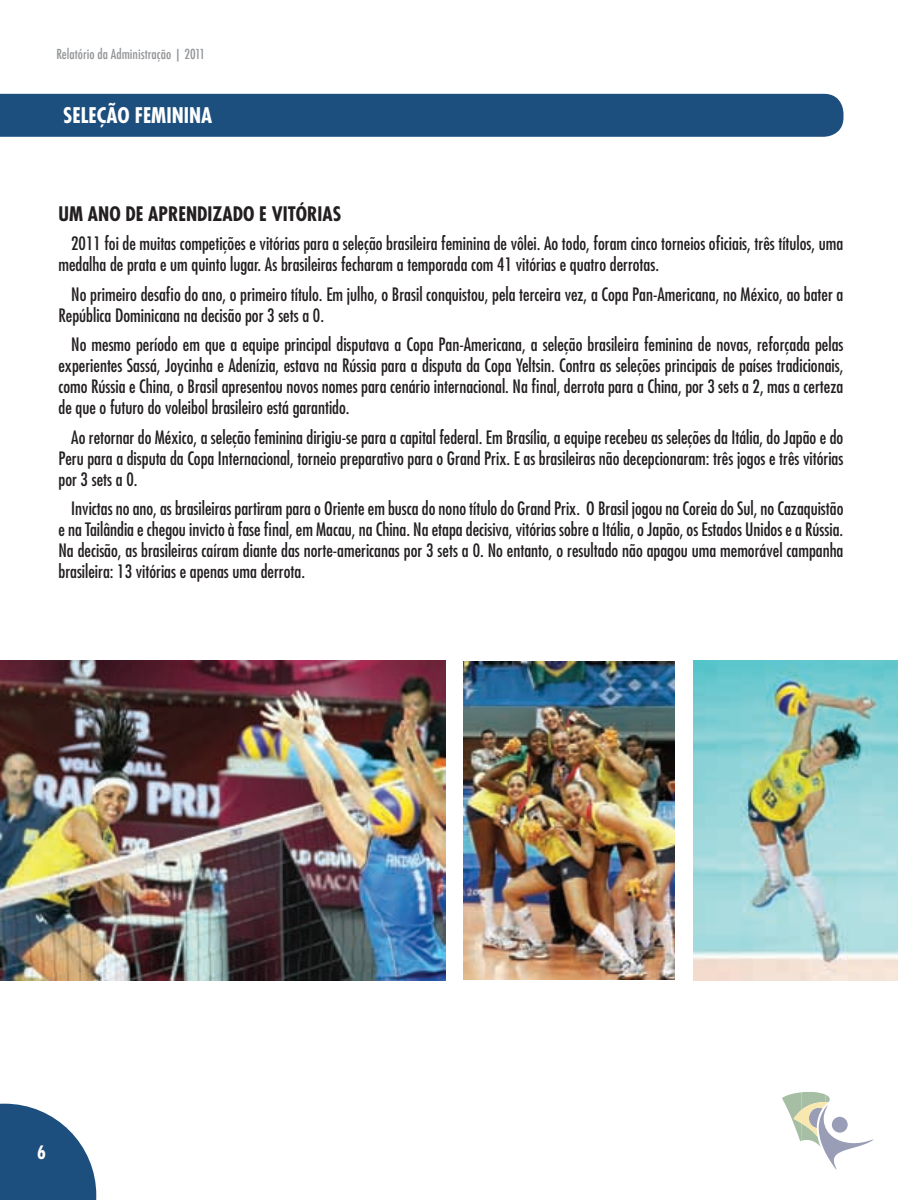
<style>
.page{position:relative;width:902px;height:1200px;background:#fff}
.page>*{position:absolute;margin:0;border:0;box-sizing:border-box;transform-origin:0 0}
.t1{font:700 condensed 21px "Futura Std";color:#fff}
.t2{font:700 condensed 19.5px "Futura Std";color:#231f20}
.t3{font:condensed 18px/21px "Futura Std";color:#231f20;text-align:justify}
.t4{font:700 condensed 18px "Futura Std";color:#fff}
.t5{font:500 condensed 13.5px "Futura";color:#939598}
</style>
<div class="page">
<svg style="left:782px;top:1092px;width:92px;height:77px"></svg>
<div style="left:0;top:94px;width:843px;height:43px;background:#1d4f7e"></div>
<img style="left:0;top:660px;width:446px;height:321px">
<img style="left:463px;top:662px;width:212px;height:317px">
<img style="left:693px;top:660px;width:204px;height:321px">
<svg style="left:0;top:1103px;width:96px;height:97px"></svg>
<p class="t5" style="left:56px;top:45px;width:150px">Relatório da Administração | 2011</p>
<p class="t1" style="left:63px;top:103px;width:151px">SELEÇÃO FEMININA</p>
<p class="t2" style="left:58px;top:201px;width:284px">UM ANO DE APRENDIZADO E VITÓRIAS</p>
<p class="t3" style="left:58px;top:233px;width:786px;text-indent:13px">2011 foi de muitas competições e vitórias para a seleção brasileira feminina de vôlei. Ao todo, foram cinco torneios oficiais, três títulos, uma medalha de prata e um quinto lugar. As brasileiras fecharam a temporada com 41 vitórias e quatro derrotas.</p>
<p class="t3" style="left:58px;top:283px;width:786px;text-indent:13px">No primeiro desafio do ano, o primeiro título. Em julho, o Brasil conquistou, pela terceira vez, a Copa Pan-Americana, no México, ao bater a<br>República Dominicana na decisão por 3 sets a 0.</p>
<p class="t3" style="left:58px;top:334px;width:786px;text-indent:13px">No mesmo período em que a equipe principal disputava a Copa Pan-Americana, a seleção brasileira feminina de novas, reforçada pelas experientes Sassá, Joycinha e Adenízia, estava na Rússia para a disputa da Copa Yeltsin. Contra as seleções principais de países tradicionais, como Rússia e China, o Brasil apresentou novos nomes para cenário internacional. Na final, derrota para a China, por 3 sets a 2, mas a certeza de que o futuro do voleibol brasileiro está garantido.</p>
<p class="t3" style="left:58px;top:426px;width:786px;text-indent:13px">Ao retornar do México, a seleção feminina dirigiu-se para a capital federal. Em Brasília, a equipe recebeu as seleções da Itália, do Japão e do Peru para a disputa da Copa Internacional, torneio preparativo para o Grand Prix. E as brasileiras não decepcionaram: três jogos e três vitórias por 3 sets a 0.</p>
<p class="t3" style="left:58px;top:498px;width:786px;text-indent:13px">Invictas no ano, as brasileiras partiram para o Oriente em busca do nono título do Grand Prix. O Brasil jogou na Coreia do Sul, no Cazaquistão e na Tailândia e chegou invicto à fase final, em Macau, na China. Na etapa decisiva, vitórias sobre a Itália, o Japão, os Estados Unidos e a Rússia.<br>Na decisão, as brasileiras caíram diante das norte-americanas por 3 sets a 0. No entanto, o resultado não apagou uma memorável campanha brasileira: 13 vitórias e apenas uma derrota.</p>
<p class="t4" style="left:37px;top:1141px;width:10px">6</p>
</div>
